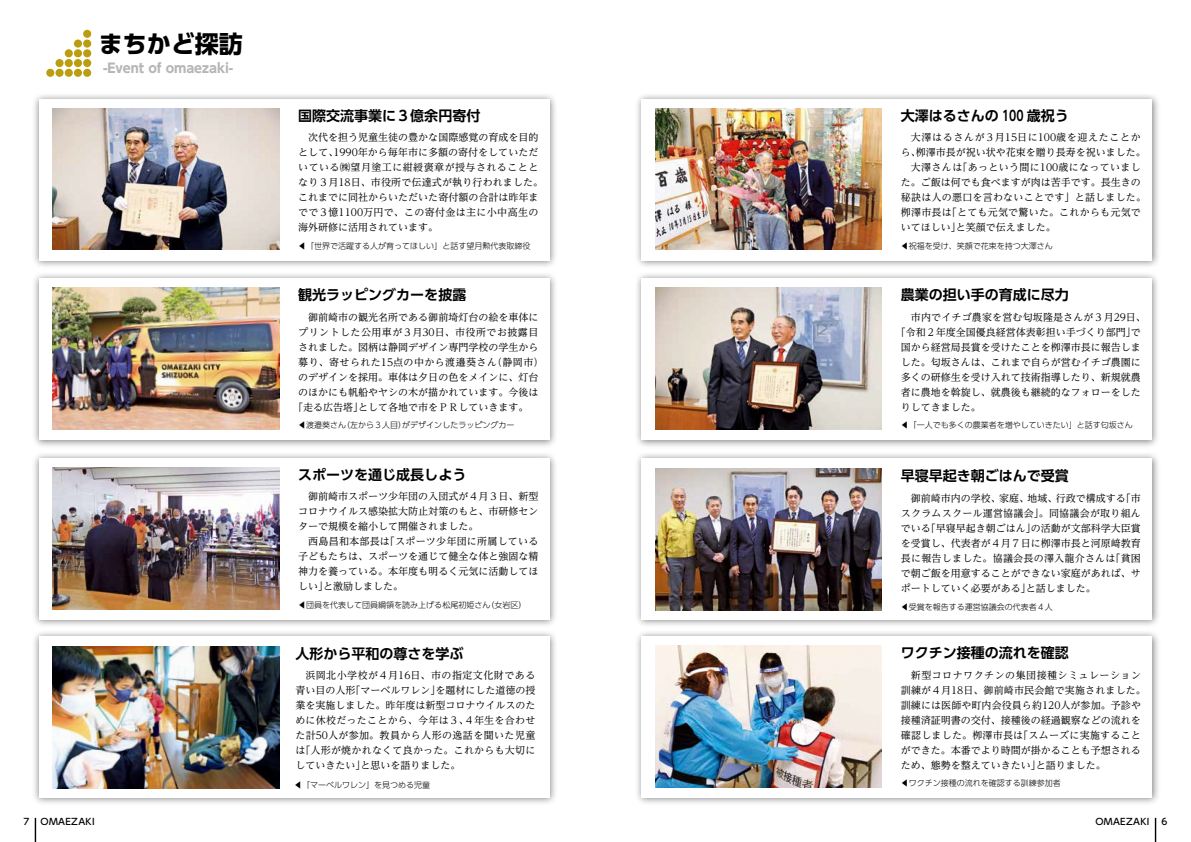
<style>
.page{position:relative;width:1191px;height:842px;background:#fff}
.page>*{position:absolute;margin:0;border:0;box-sizing:border-box;transform-origin:0 0}
.t1{font:700 24px "UD Shin Go Pro";color:#000}
.t2{font:700 14px "UD Shin Go Pro De";color:#000}
.t3{font:700 13px "UD Shin Go Pro";letter-spacing:-.005em;color:#b5b6b6}
.t4{font:10px/15px "UD Reimin Pro";color:#000;text-align:right}
.t5{font:10px "UD Reimin Pro";letter-spacing:.025em;color:#000}
.t6{font:10px/15px "UD Reimin Pro";letter-spacing:.05em;color:#000;text-align:right}
.t7{font:10px "UD Reimin Pro";letter-spacing:.045em;color:#000}
.t8{font:10px "UD Reimin Pro";letter-spacing:.04em;color:#000}
.t9{font:10px "UD Reimin Pro";letter-spacing:.035em;color:#000}
.t10{font:500 9px "UD Shin Go Pro";letter-spacing:.035em;color:#000}
.t11{font:300 8px "UD Shin Go Pro";color:#000}
</style>
<div class="page">
<svg style="left:46px;top:40px;width:45px;height:37px"></svg>
<div style="left:83px;top:30px;width:8px;height:8px;background:#bb9e0f;border-radius:50%"></div>
<div style="left:634px;top:92px;width:526px;height:177px;background:#000;opacity:.5"></div>
<div style="left:641px;top:99px;width:511px;height:161px;background:#fff"></div>
<div style="left:32px;top:451px;width:526px;height:177px;background:#000;opacity:.5"></div>
<div style="left:39px;top:458px;width:510px;height:162px;background:#fff"></div>
<div style="left:32px;top:92px;width:526px;height:177px;background:#000;opacity:.5"></div>
<div style="left:39px;top:99px;width:510px;height:161px;background:#fff"></div>
<div style="left:32px;top:272px;width:526px;height:176px;background:#000;opacity:.5"></div>
<div style="left:39px;top:279px;width:510px;height:161px;background:#fff"></div>
<img style="left:52px;top:288px;width:227px;height:141px">
<img style="left:52px;top:108px;width:227px;height:142px">
<img style="left:655px;top:108px;width:226px;height:142px">
<div style="left:634px;top:629px;width:526px;height:177px;background:#000;opacity:.5"></div>
<div style="left:641px;top:636px;width:511px;height:162px;background:#fff"></div>
<img style="left:655px;top:645px;width:227px;height:142px">
<div style="left:634px;top:451px;width:526px;height:177px;background:#000;opacity:.5"></div>
<div style="left:641px;top:458px;width:511px;height:162px;background:#fff"></div>
<img style="left:655px;top:469px;width:227px;height:142px">
<div style="left:634px;top:272px;width:526px;height:176px;background:#000;opacity:.5"></div>
<div style="left:641px;top:279px;width:511px;height:161px;background:#fff"></div>
<img style="left:655px;top:288px;width:227px;height:141px">
<img style="left:52px;top:467px;width:227px;height:142px">
<div style="left:32px;top:629px;width:526px;height:177px;background:#000;opacity:.5"></div>
<div style="left:39px;top:636px;width:510px;height:162px;background:#fff"></div>
<img style="left:52px;top:647px;width:227px;height:142px">
<svg style="left:35px;top:818px;width:1px;height:24px"></svg>
<hr style="left:1154px;top:818px;width:2px;height:24px;background:#000">
<h1 class="t1" style="left:99px;top:24px;width:145px">まちかど探訪</h1>
<h3 class="t3" style="left:103px;top:57px;width:132px">-Event of omaezaki-</h3>
<p class="t10" style="left:23px;top:814px;width:7px">7</p>
<p class="t10" style="left:41px;top:814px;width:56px">OMAEZAKI</p>
<h2 class="t2" style="left:298px;top:104px;width:183px">国際交流事業に３億余円寄付</h2>
<p class="t4" style="left:308px;top:130px;width:232px">次代を担う児童生徒の豊かな国際感覚の育成を目的<br>1990年から毎年市に多額の寄付をしていただ</p>
<p class="t4" style="left:298px;top:145px;width:246px;text-align:left">として、<br>いている㈱望月塗工に紺綬褒章が授与されることとなり３月18日、市役所で伝達式が執り行われました。これまでに同社からいただいた寄付額の合計は昨年までで３憶1100万円で、この寄付金は主に小中高生の海外研修に活用されています。</p>
<p class="t11" style="left:298px;top:239px;width:233px">◀「世界で活躍する人が育ってほしい」と話す望月勲代表取締役</p>
<h2 class="t2" style="left:298px;top:283px;width:169px">観光ラッピングカーを披露</h2>
<p class="t4" style="left:308px;top:309px;width:231px">御前崎市の観光名所である御前埼灯台の絵を車体に</p>
<p class="t7" style="left:298px;top:324px;width:242px">プリントした公用車が３月30日、市役所でお披露目</p>
<p class="t4" style="left:298px;top:339px;width:241px">されました。図柄は静岡デザイン専門学校の学生から</p>
<p class="t4" style="left:492px;top:354px;width:53px">（静岡市(</p>
<p class="t7" style="left:298px;top:354px;width:200px">募り、寄せられた15点の中から渡邉葵さん</p>
<p class="t4" style="left:298px;top:369px;width:241px">のデザインを採用。車体は夕日の色をメインに、灯台</p>
<p class="t4" style="left:298px;top:384px;width:241px">のほかにも帆船やヤシの木が描かれています。今後は</p>
<p class="t4" style="left:358px;top:399px;width:171px">として各地で市をＰＲしていきます。</p>
<p class="t4" style="left:293px;top:399px;width:71px">「走る広告塔」</p>
<p class="t11" style="left:402px;top:419px;width:113px">がデザインしたラッピングカー</p>
<p class="t11" style="left:342px;top:419px;width:65px">（左から３人目）</p>
<p class="t11" style="left:298px;top:419px;width:49px">◀渡邉葵さん</p>
<h2 class="t2" style="left:298px;top:463px;width:169px">スポーツを通じ成長しよう</h2>
<p class="t4" style="left:308px;top:489px;width:231px">御前崎市スポーツ少年団の入団式が４月３日、新型</p>
<p class="t4" style="left:298px;top:504px;width:241px">コロナウイルス感染拡大防止対策のもと、市研修セン</p>
<p class="t4" style="left:298px;top:519px;width:181px">ターで規模を縮小して開催されました。</p>
<p class="t5" style="left:385px;top:533px;width:155px">「スポーツ少年団に所属している</p>
<p class="t5" style="left:308px;top:533px;width:83px">西島昌和本部長は</p>
<p class="t4" style="left:298px;top:549px;width:241px">子どもたちは、スポーツを通じて健全な体と強固な精</p>
<p class="t4" style="left:298px;top:564px;width:241px">神力を養っている。本年度も明るく元気に活動してほ</p>
<p class="t4" style="left:323px;top:579px;width:81px">と激励しました。</p>
<p class="t4" style="left:298px;top:579px;width:31px">しい」</p>
<p class="t11" style="left:298px;top:599px;width:193px">◀団員を代表して団員綱領を読み上げる松尾初姫さん</p>
<h2 class="t2" style="left:295px;top:642px;width:169px">人形から平和の尊さを学ぶ</h2>
<p class="t6" style="left:305px;top:668px;width:232px">浜岡北小学校が４月16日、市の指定文化財であるを題材にした道徳の授</p>
<p class="t11" style="left:486px;top:599px;width:41px">（女岩区(</p>
<p class="t4" style="left:350px;top:683px;width:91px">「マーベルワレン」</p>
<p class="t4" style="left:295px;top:683px;width:61px">青い目の人形</p>
<p class="t4" style="left:295px;top:698px;width:241px">業を実施しました。昨年度は新型コロナウイルスのた</p>
<p class="t5" style="left:295px;top:712px;width:241px">めに休校だったことから、今年は３４、年生を合わせ</p>
<p class="t8" style="left:295px;top:727px;width:242px">た計50人が参加。教員から人形の逸話を聞いた児童</p>
<p class="t5" style="left:295px;top:742px;width:242px">「は人形が焼かれなくて良かった。これからも大切に</p>
<p class="t4" style="left:360px;top:758px;width:101px">と思いを語りました。</p>
<p class="t4" style="left:295px;top:758px;width:71px">していきたい」</p>
<p class="t11" style="left:294px;top:778px;width:137px">◀「マーベルワレン」を見つめる児童</p>
<h2 class="t2" style="left:901px;top:104px;width:169px">大澤はるさんの 100 歳祝う</h2>
<p class="t4" style="left:911px;top:130px;width:236px;text-align:center">大澤はるさんが３月15日に100歳を迎えたことか栁澤市長が祝い状や花束を贈り長寿を祝いました。</p>
<p class="t4" style="left:901px;top:145px;width:21px">ら、</p>
<p class="t4" style="left:911px;top:160px;width:53px">大澤さんは</p>
<p class="t4" style="left:901px;top:175px;width:241px">た。ご飯は何でも食べますが肉は苦手です。長生きの</p>
<p class="t5" style="left:901px;top:189px;width:247px">秘訣は人の悪口を言わないことです」と話しました。</p>
<p class="t5" style="left:946px;top:204px;width:196px">「とても元気で驚いた。これからも元気で</p>
<p class="t9" style="left:957px;top:159px;width:185px">「あっという間に100歳になっていまし</p>
<p class="t4" style="left:901px;top:205px;width:52px">栁澤市長は</p>
<p class="t4" style="left:901px;top:220px;width:61px">いてほしい」</p>
<p class="t4" style="left:956px;top:220px;width:101px">と笑顔で伝えました。</p>
<p class="t11" style="left:901px;top:239px;width:153px">◀祝福を受け、笑顔で花束を持つ大澤さん</p>
<h2 class="t2" style="left:901px;top:283px;width:169px">農業の担い手の育成に尽力</h2>
<p class="t4" style="left:911px;top:309px;width:236px">市内でイチゴ農家を営む匂坂隆是さんが３月29日、</p>
<p class="t4" style="left:896px;top:324px;width:246px">「令和２年度全国優良経営体表彰担い手づくり部門で」</p>
<p class="t4" style="left:901px;top:339px;width:241px">国から経営局長賞を受けたことを栁澤市長に報告しま</p>
<p class="t4" style="left:901px;top:354px;width:241px">した。匂坂さんは、これまで自らが営むイチゴ農園に</p>
<p class="t4" style="left:901px;top:369px;width:241px">多くの研修生を受け入れて技術指導したり、新規就農</p>
<p class="t4" style="left:901px;top:384px;width:241px">者に農地を斡旋し、就農後も継続的なフォローをした</p>
<p class="t4" style="left:901px;top:399px;width:81px">りしてきました。</p>
<p class="t11" style="left:901px;top:419px;width:233px">◀「一人でも多くの農業者を増やしていきたい」と話す匂坂さん</p>
<h2 class="t2" style="left:901px;top:465px;width:169px">早寝早起き朝ごはんで受賞</h2>
<p class="t4" style="left:911px;top:490px;width:91px">御前崎市内の学校、</p>
<p class="t5" style="left:901px;top:505px;width:242px">スクラムスクール運営協議会」。同協議会が取り組ん</p>
<p class="t4" style="left:1031px;top:520px;width:111px">の活動が文部科学大臣賞</p>
<p class="t4" style="left:1056px;top:490px;width:71px">行政で構成する</p>
<p class="t4" style="left:999px;top:490px;width:31px">家庭、</p>
<p class="t4" style="left:1121px;top:490px;width:21px">「市</p>
<p class="t4" style="left:1027px;top:490px;width:31px">地域、</p>
<p class="t4" style="left:926px;top:520px;width:111px">「早寝早起き朝ごはん」</p>
<p class="t4" style="left:901px;top:520px;width:31px">でいる</p>
<p class="t4" style="left:901px;top:535px;width:241px">を受賞し、代表者が４月７日に栁澤市長と河原﨑教育</p>
<p class="t4" style="left:1110px;top:550px;width:32px">「貧困</p>
<p class="t5" style="left:901px;top:550px;width:216px">長に報告しました。協議会長の澤入龍介さんは</p>
<p class="t4" style="left:901px;top:565px;width:241px">で朝ご飯を用意することができない家庭があれば、サ</p>
<p class="t4" style="left:1026px;top:580px;width:71px">と話しました。</p>
<p class="t4" style="left:901px;top:580px;width:131px">ポートしていく必要がある」</p>
<p class="t11" style="left:901px;top:600px;width:153px">◀受賞を報告する運営協議会の代表者４人</p>
<h2 class="t2" style="left:901px;top:641px;width:169px">ワクチン接種の流れを確認</h2>
<p class="t6" style="left:911px;top:667px;width:232px">新型コロナワクチンの集団接種シミュレーション</p>
<p class="t4" style="left:901px;top:682px;width:246px">訓練が４月18日、御前崎市民会館で実施されました。</p>
<p class="t4" style="left:901px;top:697px;width:242px">訓練には医師や町内会役員ら約120人が参加。予診や</p>
<p class="t4" style="left:901px;top:712px;width:241px">接種済証明書の交付、接種後の経過観察などの流れを</p>
<p class="t5" style="left:1018px;top:727px;width:124px">「スムーズに実施すること</p>
<p class="t5" style="left:901px;top:727px;width:124px">確認しました。栁澤市長は</p>
<p class="t4" style="left:901px;top:742px;width:241px">ができた。本番でより時間が掛かることも予想される</p>
<p class="t4" style="left:1036px;top:757px;width:71px">と語りました。</p>
<p class="t4" style="left:901px;top:757px;width:141px">ため、態勢を整えていきたい」</p>
<p class="t11" style="left:901px;top:777px;width:161px">◀ワクチン接種の流れを確認する訓練参加者</p>
<p class="t10" style="left:1095px;top:814px;width:56px">OMAEZAKI</p>
<p class="t10" style="left:1161px;top:814px;width:7px">6</p>
</div>
